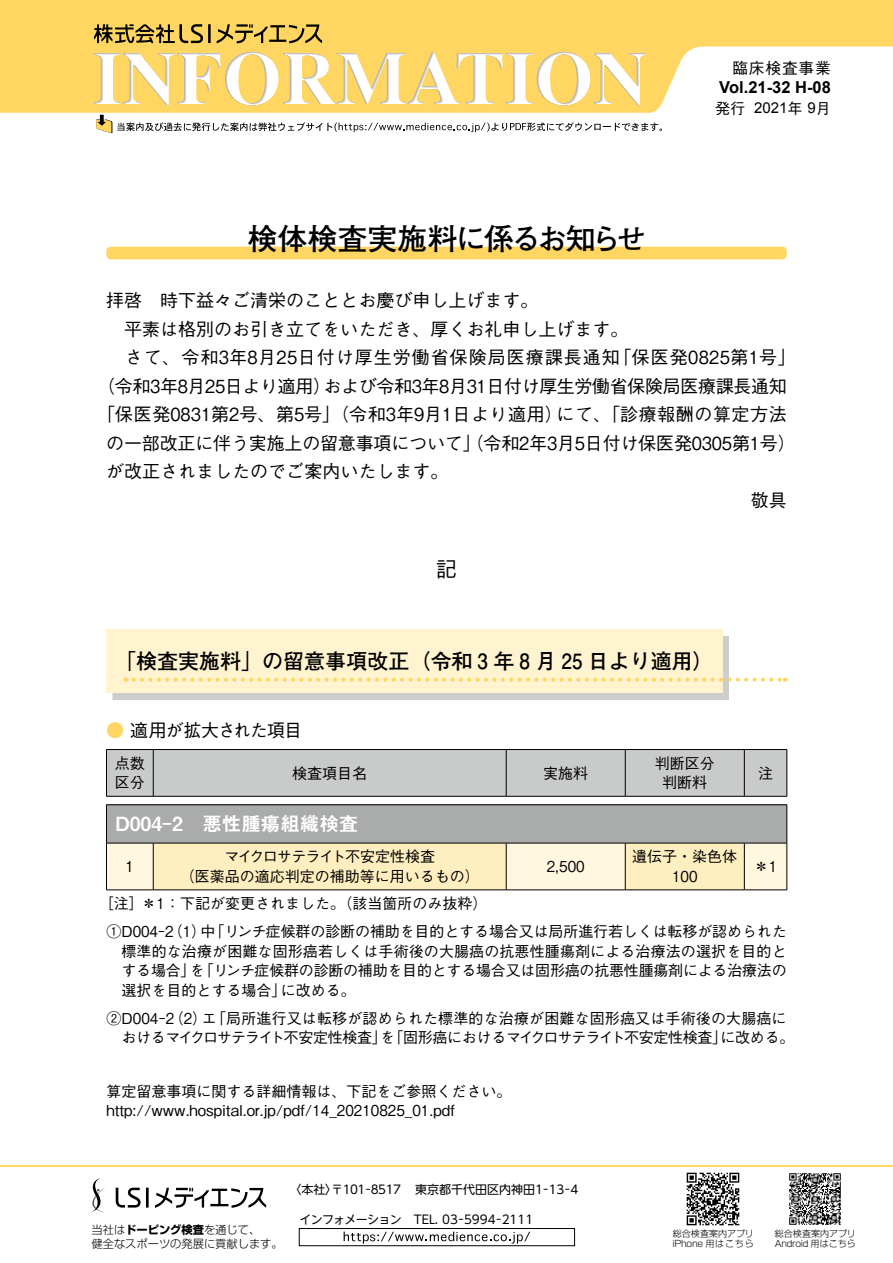
<style>
.page{position:relative;width:893px;height:1263px;background:#fff}
.page>*{position:absolute;margin:0;border:0;box-sizing:border-box;transform-origin:0 0}
.t1{font:700 30px "Futo Go B101 Pro";letter-spacing:-.035em;color:#000}
.t2{font:700 21px "Futo Go B101 Pro";color:#000}
.t3{font:500 21px "Gothic BBB Pro";color:#000}
.t4{font:19.5px "Midashi Go Pro MB31";color:#fff}
.t5{font:500 18px "Gothic BBB Pro";color:#000}
.t6{font:500 18px "Gothic BBB Pro";letter-spacing:-.02em;color:#000}
.t7{font:500 18px "Gothic BBB Pro";letter-spacing:.03em;color:#000}
.t8{font:500 18px "Gothic BBB Pro";letter-spacing:.055em;color:#000}
.t9{font:500 18px "Gothic BBB Pro";letter-spacing:-.05em;color:#000}
.t10{font:700 16.5px "Arial";color:#000}
.t11{font:500 15.75px "Gothic BBB Pro";letter-spacing:.05em;color:#000}
.t12{font:500 15px/19.5px "Gothic BBB Pro";color:#000}
.t13{font:500 15px/19.5px "Gothic BBB Pro";letter-spacing:-.02em;color:#000}
.t14{font:15px "Arial";color:#000}
.t15{font:500 15px "Gothic BBB Pro";color:#000;scale:.9 1}
.t16{font:12px "UD Shin Go NT Pro";color:#000}
.t17{font:300 11.25px/13.5px "Shin Go Pro";color:#000}
.t18{font:300 9px/10.5px "Shin Go Pro";letter-spacing:-.005em;color:#000}
.s1{font-family:"Gothic BBB Pro";font-weight:500}
.s2{color:#ffd661}
.s3{font-weight:700}
</style>
<div class="page">
<div style="left:106px;top:247px;width:681px;height:12px;background:#ffd661;border-radius:4px"></div>
<svg style="left:0;top:0;width:893px;height:113px;fill:#ffd661"></svg>
<hr style="left:0;top:1165px;width:893px;height:2px;background:#ffd661">
<img style="left:686px;top:1172px;width:54px;height:54px">
<img style="left:789px;top:1173px;width:52px;height:52px">
<svg style="left:91px;top:24px;width:571px;height:109px"></svg>
<div style="left:299px;top:1228px;width:276px;height:18px;border:1px solid #000"></div>
<svg style="left:344px;top:1231px;width:186px;height:12px"></svg>
<svg style="left:116px;top:1188px;width:150px;height:20px"></svg>
<svg style="left:92px;top:1178px;width:16px;height:35px"></svg>
<div style="left:113px;top:636px;width:616px;height:64px;background:#cdcdcd"></div>
<div style="left:106px;top:629px;width:617px;height:64px;background:#fff3d0"></div>
<svg style="left:134px;top:678px;width:652px;height:4px"></svg>
<div style="left:107px;top:750px;width:680px;height:46px;background:#c9caca"></div>
<div style="left:106px;top:805px;width:681px;height:38px;background:#aaabab"></div>
<svg style="left:107px;top:844px;width:680px;height:45px"></svg>
<hr style="left:106px;top:749px;width:47px;height:1px;background:#000">
<hr style="left:106px;top:750px;width:1px;height:46px;background:#000">
<hr style="left:506px;top:749px;width:119px;height:1px;background:#000">
<hr style="left:625px;top:749px;width:119px;height:1px;background:#000">
<hr style="left:625px;top:750px;width:1px;height:46px;background:#000">
<hr style="left:744px;top:749px;width:43px;height:1px;background:#000">
<hr style="left:744px;top:750px;width:1px;height:46px;background:#000">
<hr style="left:787px;top:750px;width:1px;height:46px;background:#000">
<hr style="left:625px;top:843px;width:1px;height:47px;background:#000">
<hr style="left:744px;top:843px;width:1px;height:47px;background:#000">
<hr style="left:787px;top:843px;width:1px;height:47px;background:#000">
<hr style="left:106px;top:843px;width:1px;height:47px;background:#000">
<hr style="left:106px;top:805px;width:1px;height:38px;background:#000">
<hr style="left:787px;top:805px;width:1px;height:38px;background:#000">
<hr style="left:106px;top:843px;width:47px;height:1px;background:#000">
<hr style="left:506px;top:843px;width:119px;height:1px;background:#000">
<hr style="left:625px;top:843px;width:119px;height:1px;background:#000">
<hr style="left:744px;top:843px;width:43px;height:1px;background:#000">
<hr style="left:106px;top:796px;width:47px;height:1px;background:#000">
<hr style="left:506px;top:796px;width:119px;height:1px;background:#000">
<hr style="left:625px;top:796px;width:119px;height:1px;background:#000">
<hr style="left:744px;top:796px;width:43px;height:1px;background:#000">
<hr style="left:106px;top:804px;width:47px;height:1px;background:#000">
<hr style="left:153px;top:804px;width:353px;height:1px;background:#000">
<hr style="left:506px;top:804px;width:119px;height:1px;background:#000">
<hr style="left:625px;top:804px;width:119px;height:1px;background:#000">
<hr style="left:744px;top:804px;width:43px;height:1px;background:#000">
<hr style="left:106px;top:889px;width:47px;height:1px;background:#000">
<hr style="left:506px;top:889px;width:119px;height:1px;background:#000">
<hr style="left:625px;top:889px;width:119px;height:1px;background:#000">
<hr style="left:744px;top:889px;width:43px;height:1px;background:#000">
<hr style="left:153px;top:843px;width:353px;height:1px;background:#000">
<hr style="left:153px;top:843px;width:1px;height:47px;background:#000">
<hr style="left:506px;top:843px;width:1px;height:47px;background:#000">
<hr style="left:153px;top:889px;width:353px;height:1px;background:#000">
<hr style="left:153px;top:749px;width:353px;height:1px;background:#000">
<hr style="left:153px;top:750px;width:1px;height:46px;background:#000">
<hr style="left:506px;top:750px;width:1px;height:46px;background:#000">
<hr style="left:153px;top:796px;width:353px;height:1px;background:#000">
<p class="t11" style="left:732px;top:55px;width:100px">臨床検査事業</p>
<p class="t10" style="left:719px;top:77px;width:113px">Vol.21-32 H-08</p>
<p class="t14" style="left:715px;top:98px;width:117px"><span class="s1">発行</span> 2021<span class="s1">年</span> 9<span class="s1">月</span></p>
<h1 class="t1" style="left:248px;top:215px;width:400px">検体検査実施料に係るお知らせ</h1>
<p class="t5" style="left:106px;top:286px;width:433px">拝啓　時下益々ご清栄のこととお慶び申し上げます。</p>
<p class="t5" style="left:106px;top:314px;width:523px">　平素は格別のお引き立てをいただき、厚くお礼申し上げます。</p>
<p class="t8" style="left:106px;top:343px;width:691px">　さて、令和3年8月25日付け厚生労働省保険局医療課長通知「保医発0825第1号」</p>
<p class="t6" style="left:97px;top:371px;width:691px">（令和3年8月25日より適用）および令和3年8月31日付け厚生労働省保険局医療課長通知</p>
<p class="t7" style="left:97px;top:400px;width:691px">「保医発0831第2号、第5号」（令和3年9月1日より適用）にて、「診療報酬の算定方法</p>
<p class="t5" style="left:106px;top:428px;width:691px">の一部改正に伴う実施上の留意事項について」（令和2年3月5日付け保医発0305第1号）</p>
<p class="t5" style="left:106px;top:457px;width:343px">が改正されましたのでご案内いたします。</p>
<p class="t5" style="left:751px;top:485px;width:37px">敬具</p>
<h2 class="t3" style="left:436px;top:552px;width:22px">記</h2>
<h2 class="t2" style="left:115px;top:644px;width:600px">「検査実施料」の留意事項改正（令和 3 年 8 月 25 日より適用）</h2>
<p class="t9" style="left:106px;top:716px;width:197px"><span class="s2">●</span> 適用が拡大された項目</p>
<p class="t12" style="left:115px;top:752px;width:31px">点数区分</p>
<p class="t12" style="left:292px;top:761px;width:76px">検査項目名</p>
<p class="t12" style="left:543px;top:761px;width:46px">実施料</p>
<p class="t12" style="left:655px;top:752px;width:61px;text-align:center">判断区分判断料</p>
<p class="t12" style="left:758px;top:761px;width:16px">注</p>
<h3 class="t4" style="left:115px;top:808px;width:245px">D004-2　悪性腫瘍組織検査</h3>
<p class="t15" style="left:126px;top:854px;width:11px">1</p>
<p class="t12" style="left:180px;top:845px;width:302px;text-align:center">マイクロサテライト不安定性検査<br>（医薬品の適応判定の補助等に用いるもの）</p>
<p class="t15" style="left:547px;top:854px;width:44px">2,500</p>
<p class="t12" style="left:632px;top:845px;width:106px;text-align:center">遺伝子・染色体<br>100</p>
<p class="t12" style="left:754px;top:855px;width:25px">＊1</p>
<p class="t12" style="left:106px;top:888px;width:682px;line-height:28px;text-indent:-7px">［注］＊1：下記が変更されました。（該当箇所のみ抜粋）<br>① D004－2（1）中「リンチ症候群の診断の補助を目的とする場合又は局所進行若しくは転移が認められた</p>
<p class="t12" style="left:121px;top:940px;width:667px;text-align:justify">標準的な治療が困難な固形癌若しくは手術後の大腸癌の抗悪性腫瘍剤による治療法の選択を目的とする場合」を「リンチ症候群の診断の補助を目的とする場合又は固形癌の抗悪性腫瘍剤による治療法の選択を目的とする場合」に改める。</p>
<p class="t13" style="left:121px;top:1007px;width:674px;text-indent:-15px">② D004－2（2）エ「局所進行又は転移が認められた標準的な治療が困難な固形癌又は手術後の大腸癌におけるマイクロサテライト不安定性検査」を「固形癌におけるマイクロサテライト不安定性検査」に改める。</p>
<p class="t12" style="left:106px;top:1080px;width:406px">算定留意事項に関する詳細情報は、下記をご参照ください。http://www.hospital.or.jp/pdf/14_20210825_01.pdf</p>
<p class="t17" style="left:92px;top:1222px;width:193px">当社は<span class="s3">ドーピング検査</span>を通じて、<br>健全なスポーツの発展に貢献します。</p>
<p class="t16" style="left:289px;top:1179px;width:290px">〈本社〉〒101－8517 東京都千代田区内神田1－13－4</p>
<p class="t16" style="left:299px;top:1209px;width:235px">インフォメーション TEL. 03－5994－2111</p>
<p class="t18" style="left:673px;top:1227px;width:83px">総合検査案内アプリiPhone 用はこちら</p>
<p class="t18" style="left:775px;top:1227px;width:83px">総合検査案内アプリ<br>Android 用はこちら</p>
</div>
